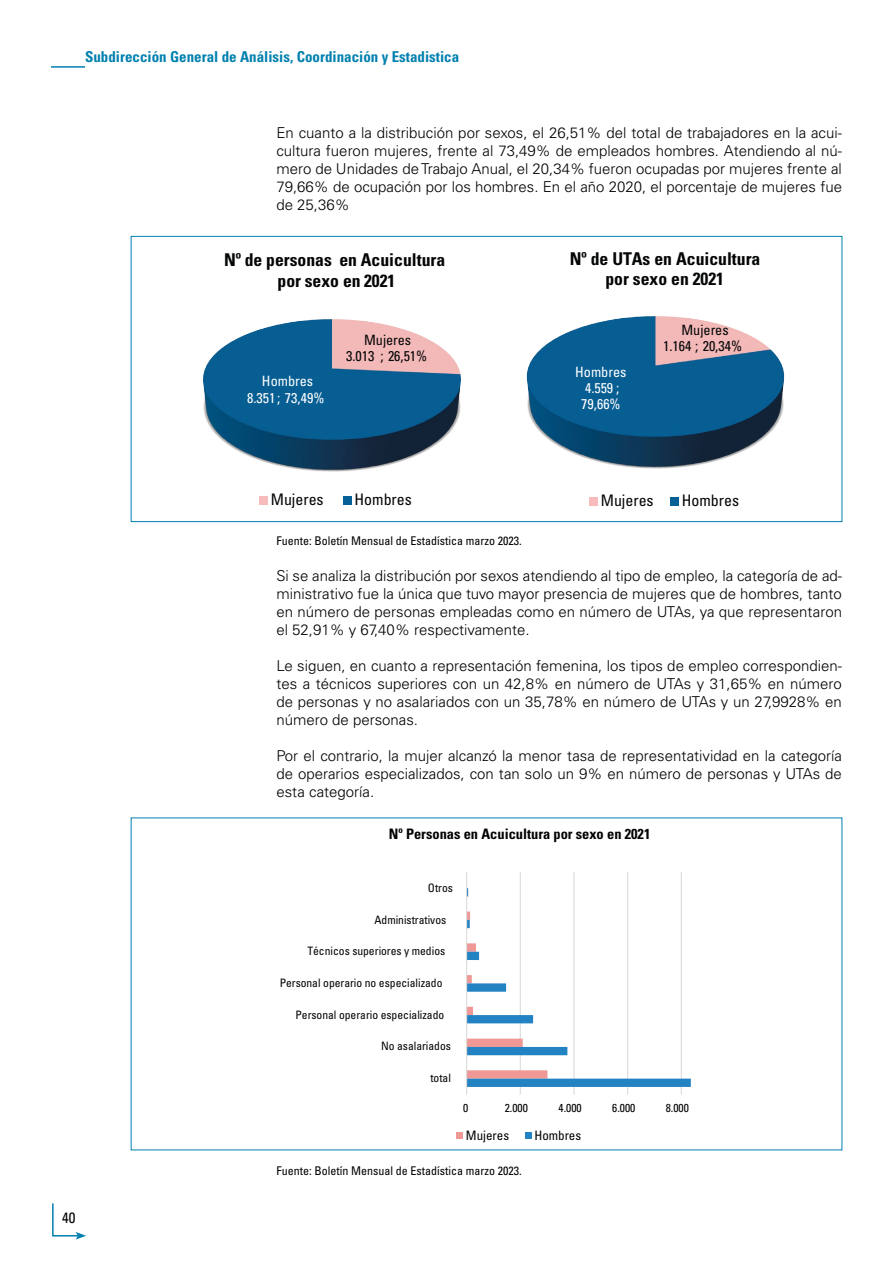
<style>
.page{position:relative;width:893px;height:1263px;background:#fff}
.page>*{position:absolute;margin:0;border:0;box-sizing:border-box;transform-origin:0 0}
.t1{font:700 condensed 17.7px/21.1px "Univers LT Std";color:#040506;text-align:center}
.t2{font:condensed 15.9px "Univers LT Std";color:#040506}
.t3{font:300 15px/18px "Univers LT Std";color:#000;text-align:justify}
.t4{font:700 condensed 15px "Univers LT Std";color:#0080af}
.t5{font:condensed 15px "Univers LT Std";color:#000}
.t6{font:700 condensed 14.4px "Univers LT Std";color:#010202}
.t7{font:condensed 14.25px/16px "Univers LT Std";color:#040506;text-align:center}
.t8{font:condensed 14.25px/16px "Univers LT Std";color:#fff;text-align:center}
.t9{font:condensed 13.05px "Univers LT Std";color:#010202}
.t10{font:condensed 12px "Univers LT Std";color:#000}
.t11{font:condensed 11.55px "Univers LT Std";color:#010202}
</style>
<div class="page">
<hr style="left:51px;top:66px;width:34px;height:2px;background:#0080af">
<svg style="left:52px;top:1203px;width:34px;height:36px"></svg>
<img style="left:203px;top:319px;width:258px;height:153px">
<div style="left:259px;top:496px;width:8px;height:8px;background:#f6bbba"></div>
<div style="left:343px;top:496px;width:8px;height:8px;background:#056096"></div>
<img style="left:526px;top:316px;width:259px;height:153px">
<div style="left:589px;top:497px;width:8px;height:8px;background:#f6bbba"></div>
<div style="left:670px;top:497px;width:8px;height:8px;background:#056096"></div>
<hr style="left:681px;top:872px;width:1px;height:222px;background:#dadada">
<hr style="left:627px;top:872px;width:1px;height:222px;background:#dadada">
<hr style="left:573px;top:872px;width:1px;height:222px;background:#dadada">
<hr style="left:520px;top:872px;width:1px;height:222px;background:#dadada">
<svg style="left:467px;top:880px;width:224px;height:207px"></svg>
<hr style="left:466px;top:872px;width:1px;height:222px;background:#dadada">
<div style="left:456px;top:1132px;width:7px;height:7px;background:#ef9896"></div>
<div style="left:525px;top:1132px;width:7px;height:7px;background:#2383c2"></div>
<p class="t4" style="left:85px;top:47px;width:376px">Subdirección General de Análisis, Coordinación y Estadistica</p>
<p class="t3" style="left:276px;top:124px;width:567px">En cuanto a la distribución por sexos, el 26,51% del total de trabajadores en la acui&shy;cultura fueron mujeres, frente al 73,49% de empleados hombres. Atendiendo al nú&shy;mero de Unidades de Trabajo Anual, el 20,34% fueron ocupadas por mujeres frente al 79,66% de ocupación por los hombres. En el año 2020, el porcentaje de mujeres fue de 25,36%</p>
<p class="t1" style="left:224px;top:249px;width:223px">Nº de personas en Acuicultura por sexo en 2021</p>
<p class="t8" style="left:247px;top:373px;width:79px">Hombres<br>8.351 ; 73,49%</p>
<p class="t7" style="left:346px;top:332px;width:83px">Mujeres<br>3.013 ; 26,51%</p>
<p class="t1" style="left:570px;top:248px;width:192px;line-height:20.4px">Nº de UTAs en Acuicultura por sexo en 2021</p>
<p class="t8" style="left:575px;top:364px;width:53px">Hombres<br>4.559 ;<br>79,66%</p>
<p class="t7" style="left:663px;top:322px;width:81px">Mujeres<br>1.164 ; 20,34%</p>
<p class="t5" style="left:62px;top:1208px;width:15px">40</p>
<p class="t2" style="left:271px;top:489px;width:54px">Mujeres</p>
<p class="t2" style="left:354px;top:489px;width:59px">Hombres</p>
<p class="t2" style="left:601px;top:491px;width:54px">Mujeres</p>
<p class="t2" style="left:682px;top:491px;width:59px">Hombres</p>
<p class="t10" style="left:276px;top:533px;width:247px">Fuente: Boletín Mensual de Estadística marzo 2023.</p>
<p class="t3" style="left:276px;top:567px;width:567px">Si se analiza la distribución por sexos atendiendo al tipo de empleo, la categoría de ad&shy;ministrativo fue la única que tuvo mayor presencia de mujeres que de hombres, tanto en número de personas empleadas como en número de UTAs, ya que representaron el 52,91% y 67,40% respectivamente.</p>
<p class="t3" style="left:276px;top:657px;width:567px">Le siguen, en cuanto a representación femenina, los tipos de empleo correspondien&shy;tes a técnicos superiores con un 42,8% en número de UTAs y 31,65% en número de personas y no asalariados con un 35,78% en número de UTAs y un 27,9928% en número de personas.</p>
<p class="t3" style="left:276px;top:747px;width:567px">Por el contrario, la mujer alcanzó la menor tasa de representatividad en la categoría de operarios especializados, con tan solo un 9% en número de personas y UTAs de esta categoría.</p>
<p class="t6" style="left:389px;top:825px;width:263px">Nº Personas en Acuicultura por sexo en 2021</p>
<p class="t11" style="left:428px;top:880px;width:27px">Otros</p>
<p class="t11" style="left:375px;top:912px;width:73px">Administrativos</p>
<p class="t11" style="left:307px;top:944px;width:139px">Técnicos superiores y medios</p>
<p class="t11" style="left:280px;top:975px;width:164px">Personal operario no especializado</p>
<p class="t11" style="left:295px;top:1007px;width:150px">Personal operario especializado</p>
<p class="t11" style="left:381px;top:1039px;width:71px">No asalariados</p>
<p class="t11" style="left:430px;top:1071px;width:22px">total</p>
<p class="t11" style="left:463px;top:1101px;width:7px">0</p>
<p class="t11" style="left:505px;top:1101px;width:25px">2.000</p>
<p class="t11" style="left:558px;top:1101px;width:25px">4.000</p>
<p class="t11" style="left:612px;top:1101px;width:25px">6.000</p>
<p class="t11" style="left:666px;top:1101px;width:25px">8.000</p>
<p class="t9" style="left:466px;top:1127px;width:45px">Mujeres</p>
<p class="t9" style="left:534px;top:1127px;width:48px">Hombres</p>
<p class="t10" style="left:276px;top:1163px;width:247px">Fuente: Boletín Mensual de Estadística marzo 2023.</p>
</div>
